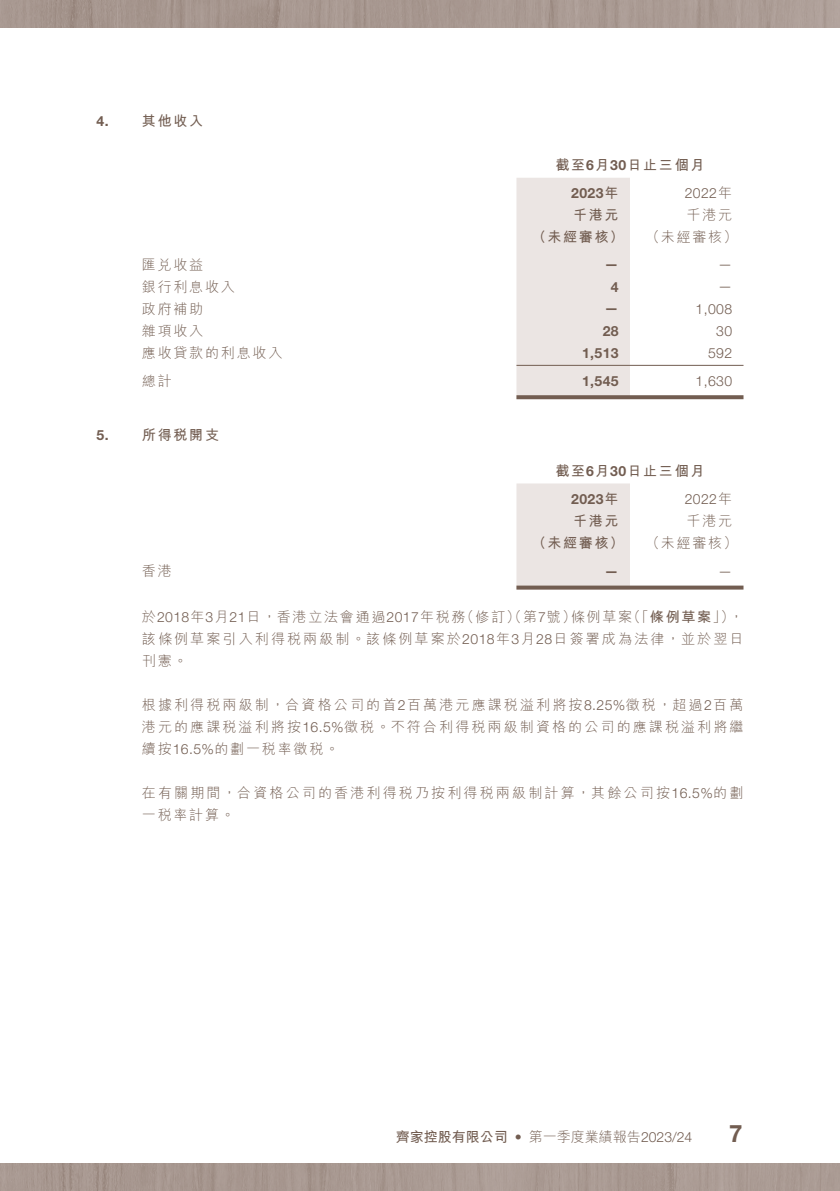
<style>
.page{position:relative;width:840px;height:1191px;background:#fff}
.page>*{position:absolute;margin:0;border:0;box-sizing:border-box;transform-origin:0 0}
.t1{font:700 24px "Helvetica Neue LT Std";color:#725d51}
.t2{font:300 14px/22px "M Hei HK";letter-spacing:.15em;color:#725d51;text-align:justify}
.t3{font:700 14px "M Hei HK";letter-spacing:.13em;color:#725d51}
.t4{font:300 14px "Helvetica Neue LT Std";letter-spacing:.03em;color:#725d51}
.t5{font:700 14px "Helvetica Neue LT Std";letter-spacing:.03em;color:#725d51}
.t6{font:700 14px "M Hei HK";color:#725d51}
.t7{font:300 14px "M Hei HK";letter-spacing:.13em;color:#725d51}
.s1{font-family:"Helvetica Neue LT Std"}
.s2{font-family:"M Hei HK"}
.s3{font-weight:700}
.s4{font-family:"Helvetica Neue LT Std";font-weight:300}
.s5{font-weight:300}
</style>
<div class="page">
<img style="left:0;top:0;width:839px;height:1191px">
<div style="left:0;top:28px;width:839px;height:1134px;background:#fff"></div>
<div style="left:516px;top:178px;width:113px;height:217px;background:#ebe5e3"></div>
<hr style="left:516px;top:365px;width:113px;height:1px;background:#725d51">
<hr style="left:629px;top:365px;width:114px;height:1px;background:#725d51">
<svg style="left:516px;top:395px;width:113px;height:4px"></svg>
<svg style="left:629px;top:395px;width:114px;height:4px"></svg>
<div style="left:516px;top:483px;width:113px;height:102px;background:#ebe5e3"></div>
<svg style="left:516px;top:585px;width:113px;height:4px"></svg>
<svg style="left:629px;top:585px;width:114px;height:4px"></svg>
<p class="t3" style="left:96px;top:111px;width:108px"><span class="s1">4.</span> 其他收入</p>
<p class="t3" style="left:555px;top:155px;width:151px">截至<span class="s1">6</span>月<span class="s1">30</span>日止三個月</p>
<p class="t5" style="left:571px;top:184px;width:49px">2023<span class="s2">年</span></p>
<p class="t4" style="left:684px;top:184px;width:49px">2022<span class="s2">年</span></p>
<p class="t3" style="left:572px;top:205px;width:47px">千港元</p>
<p class="t2" style="left:686px;top:204px;width:47px">千港元</p>
<p class="t3" style="left:532px;top:227px;width:93px">（未經審核）</p>
<p class="t2" style="left:645px;top:226px;width:93px">（未經審核）</p>
<p class="t2" style="left:142px;top:254px;width:63px">匯兌收益</p>
<p class="t5" style="left:604px;top:256px;width:15px">—</p>
<p class="t4" style="left:717px;top:256px;width:15px">—</p>
<p class="t2" style="left:142px;top:276px;width:94px">銀行利息收入</p>
<p class="t5" style="left:610px;top:278px;width:9px">4</p>
<p class="t4" style="left:717px;top:278px;width:15px">—</p>
<p class="t2" style="left:142px;top:298px;width:63px">政府補助</p>
<p class="t5" style="left:604px;top:300px;width:15px">—</p>
<p class="t4" style="left:695px;top:300px;width:38px">1,008</p>
<p class="t2" style="left:142px;top:320px;width:63px">雜項收入</p>
<p class="t5" style="left:602px;top:322px;width:17px">28</p>
<p class="t4" style="left:715px;top:322px;width:17px">30</p>
<p class="t7" style="left:142px;top:346px;width:142px">應收貸款的利息收入</p>
<p class="t5" style="left:581px;top:344px;width:38px">1,513</p>
<p class="t4" style="left:707px;top:344px;width:26px">592</p>
<p class="t2" style="left:142px;top:370px;width:31px">總計</p>
<p class="t5" style="left:581px;top:372px;width:38px">1,545</p>
<p class="t4" style="left:695px;top:372px;width:38px">1,630</p>
<p class="t3" style="left:96px;top:424px;width:124px"><span class="s1">5.</span> 所得稅開支</p>
<p class="t3" style="left:555px;top:460px;width:151px">截至<span class="s1">6</span>月<span class="s1">30</span>日止三個月</p>
<p class="t5" style="left:571px;top:490px;width:49px">2023<span class="s2">年</span></p>
<p class="t4" style="left:684px;top:490px;width:49px">2022<span class="s2">年</span></p>
<p class="t3" style="left:572px;top:510px;width:47px">千港元</p>
<p class="t2" style="left:686px;top:509px;width:47px">千港元</p>
<p class="t3" style="left:532px;top:532px;width:93px">（未經審核）</p>
<p class="t2" style="left:645px;top:531px;width:93px">（未經審核）</p>
<p class="t2" style="left:142px;top:560px;width:31px">香港</p>
<p class="t5" style="left:604px;top:562px;width:15px">—</p>
<p class="t4" style="left:717px;top:562px;width:15px">—</p>
<p class="t2" style="left:142px;top:605px;width:602px">於<span class="s1">2018</span>年<span class="s1">3</span>月<span class="s1">21</span>日，香港立法會通過<span class="s1">2017</span>年稅務（修訂）（第<span class="s1">7</span>號）條例草案（「<span class="s3">條例草案</span>」），該條例草案引入利得稅兩級制。該條例草案於<span class="s1">2018</span>年<span class="s1">3</span>月<span class="s1">28</span>日簽署成為法律，並於翌日刊憲。</p>
<p class="t2" style="left:142px;top:693px;width:603px">根據利得稅兩級制，合資格公司的首<span class="s1">2</span>百萬港元應課稅溢利將按<span class="s1">8.25%</span>徵稅，超過<span class="s1">2</span>百萬港元的應課稅溢利將按<span class="s1">16.5%</span>徵稅。不符合利得稅兩級制資格的公司的應課稅溢利將繼續按<span class="s1">16.5%</span>的劃一稅率徵稅。</p>
<p class="t2" style="left:142px;top:781px;width:602px">在有關期間，合資格公司的香港利得稅乃按利得稅兩級制計算，其餘公司按<span class="s1">16.5%</span>的劃一稅率計算。</p>
<p class="t6" style="left:395px;top:1127px;width:298px">齊家控股有限公司 <span class="s4">•</span> <span class="s5">第一季度業績報告</span><span class="s4">2023/24</span></p>
<h1 class="t1" style="left:729px;top:1118px;width:15px">7</h1>
</div>
